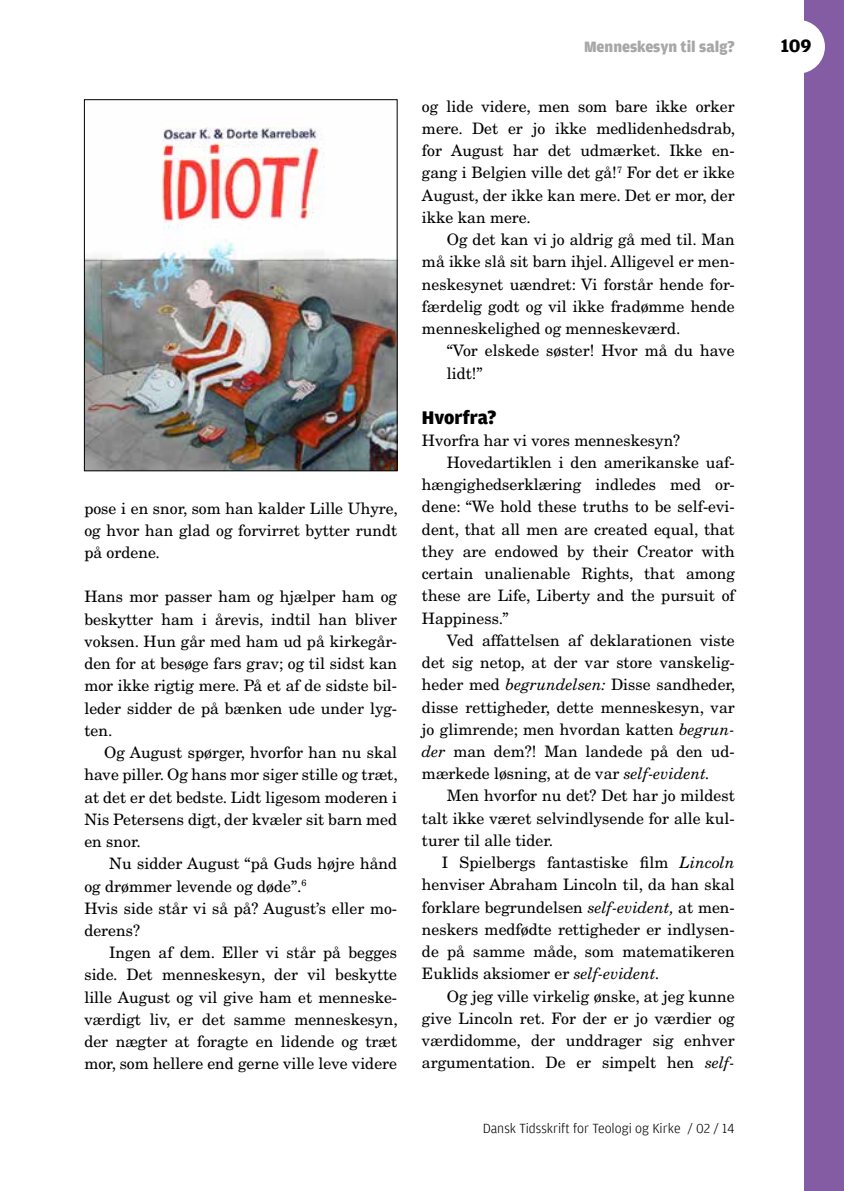
<style>
.page{position:relative;width:844px;height:1191px;background:#fff}
.page>*{position:absolute;margin:0;border:0;box-sizing:border-box;transform-origin:0 0}
.t1{font:900 19.25px "Amplitude";color:#000}
.t2{font:700 19.25px "Amplitude";color:#000}
.t3{font:15.75px/22.2px "New Century Schlbk";color:#000;text-align:justify}
.t4{font:900 15.75px "Amplitude";color:#a7a7a8}
.t5{font:300 14px "Amplitude";color:#000}
.s1{font-style:italic}
</style>
<div class="page">
<img style="left:86px;top:127px;width:309px;height:342px">
<div style="left:84px;top:99px;width:313px;height:372px;border:1px solid #000"></div>
<div style="left:804px;top:0;width:39px;height:1191px;background:#835ca3"></div>
<div style="left:771px;top:20px;width:53px;height:54px;background:#fff;border-radius:50%"></div>
<p class="t3" style="left:84px;top:497px;width:315px">pose i en snor, som han kalder Lille Uhyre, og hvor han glad og forvirret bytter rundt på ordene.</p>
<p class="t3" style="left:84px;top:586px;width:314px">Hans mor passer ham og hjælper ham og beskytter ham i årevis, indtil han bliver voksen. Hun går med ham ud på kirkegår&shy;den for at besøge fars grav; og til sidst kan mor ikke rigtig mere. På et af de sidste bil&shy;leder sidder de på bænken ude under lyg&shy;ten.</p>
<p class="t3" style="left:84px;top:741px;width:315px;text-indent:20px">Og August spørger, hvorfor han nu skal have piller. Og hans mor siger stille og træt, at det er det bedste. Lidt ligesom moderen i Nis Petersens digt, der kvæler sit barn med en snor.</p>
<p class="t3" style="left:84px;top:852px;width:314px;text-align:left;text-indent:25px">Nu sidder August “på Guds højre hånd og drømmer levende og døde”.<sup>6<br></sup>Hvis side står vi så på? August’s eller mo&shy;derens?</p>
<p class="t3" style="left:84px;top:941px;width:315px;text-indent:25px">Ingen af dem. Eller vi står på begges side. Det menneskesyn, der vil beskytte lille August og vil give ham et menneske&shy;værdigt liv, er det samme menneskesyn, der nægter at foragte en lidende og træt mor, som hellere end gerne ville leve videre</p>
<p class="t4" style="left:584px;top:38px;width:152px">Menneskesyn til salg?</p>
<p class="t3" style="left:422px;top:95px;width:315px">og lide videre, men som bare ikke orker mere. Det er jo ikke medlidenhedsdrab, for August har det udmærket. Ikke en&shy;gang i Belgien ville det gå!<sup>7</sup> For det er ikke August, der ikke kan mere. Det er mor, der ikke kan mere.</p>
<p class="t3" style="left:422px;top:228px;width:314px;text-indent:25px">Og det kan vi jo aldrig gå med til. Man må ikke slå sit barn ihjel. Alligevel er men&shy;neskesynet uændret: Vi forstår hende for&shy;færdelig godt og vil ikke fradømme hende menneskelighed og menneskeværd.</p>
<p class="t3" style="left:446px;top:339px;width:289px">“Vor elskede søster! Hvor må du have lidt!”</p>
<p class="t1" style="left:422px;top:406px;width:76px">Hvorfra?</p>
<p class="t3" style="left:422px;top:429px;width:260px">Hvorfra har vi vores menneskesyn?</p>
<p class="t3" style="left:446px;top:451px;width:289px">Hovedartiklen i den amerikanske uaf-</p>
<p class="t3" style="left:422px;top:473px;width:314px">hængighedserklæring indledes med or-</p>
<p class="t3" style="left:422px;top:496px;width:314px">dene: “We hold these truths to be self-evi-</p>
<p class="t3" style="left:422px;top:518px;width:314px">dent, that all men are created equal, that</p>
<p class="t3" style="left:422px;top:540px;width:314px">they are endowed by their Creator with</p>
<p class="t3" style="left:422px;top:562px;width:314px">certain unalienable Rights, that among</p>
<p class="t3" style="left:422px;top:584px;width:314px">these are Life, Liberty and the pursuit of</p>
<p class="t3" style="left:422px;top:607px;width:88px">Happiness.”</p>
<p class="t3" style="left:446px;top:629px;width:289px">Ved affattelsen af deklarationen viste</p>
<p class="t3" style="left:422px;top:651px;width:314px">det sig netop, at der var store vanskelig-</p>
<p class="t3" style="left:422px;top:673px;width:315px">heder med <span class="s1">begrundelsen:</span> Disse sandheder,</p>
<p class="t3" style="left:422px;top:696px;width:314px">disse rettigheder, dette menneskesyn, var</p>
<p class="t3" style="left:422px;top:718px;width:314px">jo glimrende; men hvordan katten <span class="s1">begrun-</span></p>
<p class="t3" style="left:422px;top:740px;width:314px"><span class="s1">der</span> man dem?! Man landede på den ud-</p>
<p class="t3" style="left:422px;top:762px;width:290px">mærkede løsning, at de var <span class="s1">self-evident.</span></p>
<p class="t3" style="left:446px;top:784px;width:289px">Men hvorfor nu det? Det har jo mildest</p>
<p class="t3" style="left:422px;top:807px;width:314px">talt ikke været selvindlysende for alle kul-</p>
<p class="t3" style="left:422px;top:829px;width:133px">turer til alle tider.</p>
<p class="t3" style="left:441px;top:851px;width:294px">I Spielbergs fantastiske film <span class="s1">Lincoln</span></p>
<p class="t3" style="left:422px;top:873px;width:314px">henviser Abraham Lincoln til, da han skal</p>
<p class="t3" style="left:422px;top:896px;width:314px">forklare begrundelsen <span class="s1">self-evident,</span> at men-</p>
<p class="t3" style="left:422px;top:918px;width:314px">neskers medfødte rettigheder er indlysen-</p>
<p class="t3" style="left:422px;top:940px;width:314px">de på samme måde, som matematikeren</p>
<p class="t3" style="left:422px;top:962px;width:239px">Euklids aksiomer er <span class="s1">self-evident.</span></p>
<p class="t3" style="left:446px;top:984px;width:289px">Og jeg ville virkelig ønske, at jeg kunne</p>
<p class="t3" style="left:422px;top:1007px;width:314px">give Lincoln ret. For der er jo værdier og</p>
<p class="t3" style="left:422px;top:1029px;width:314px">værdidomme, der unddrager sig enhver</p>
<p class="t3" style="left:422px;top:1051px;width:314px">argumentation. De er simpelt hen <span class="s1">self-</span></p>
<p class="t5" style="left:482px;top:1120px;width:253px">Dansk Tidsskrift for Teologi og Kirke / 02 / 14</p>
<p class="t2" style="left:780px;top:35px;width:32px">109</p>
</div>
